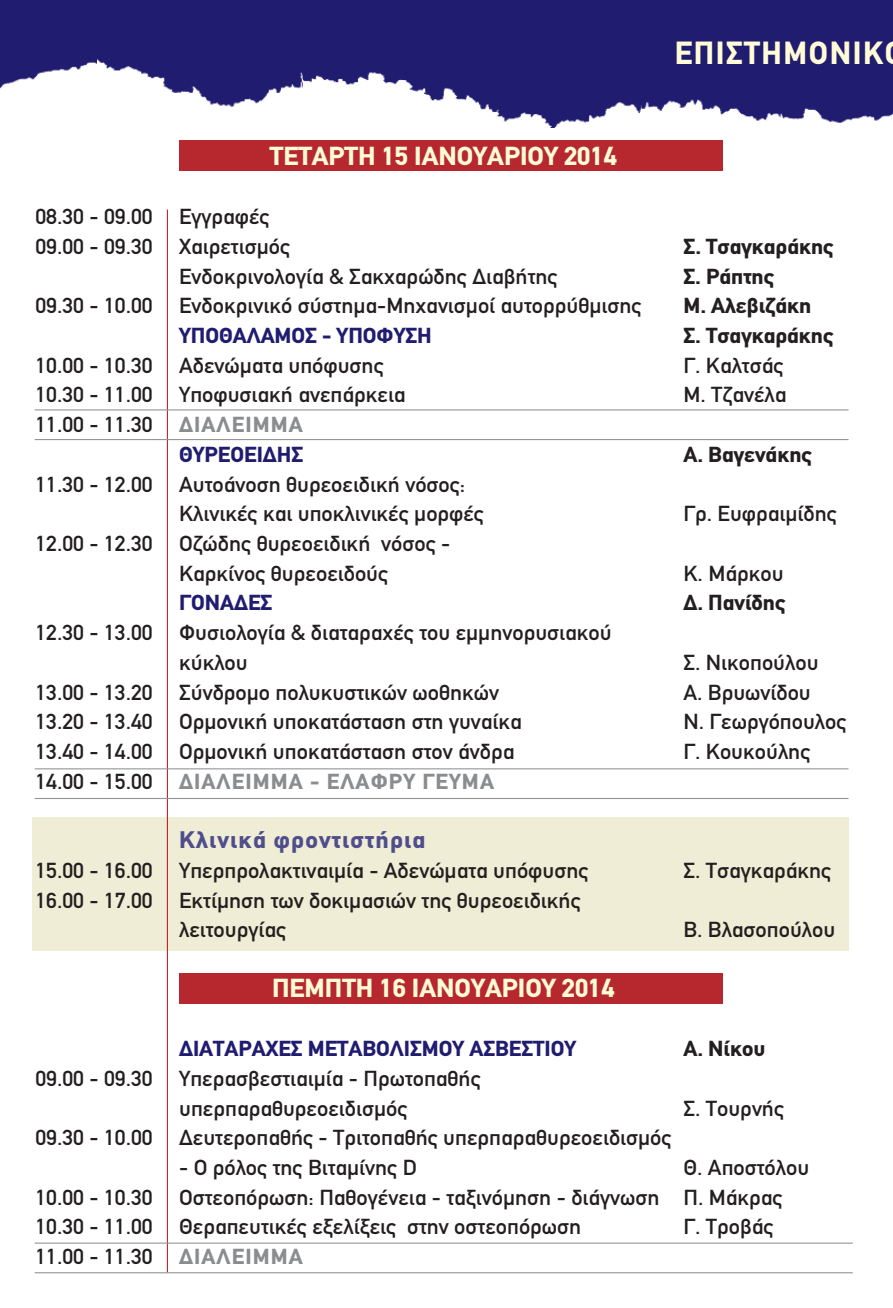
<style>
.page{position:relative;width:893px;height:1308px;background:#fff}
.page>*{position:absolute;margin:0;border:0;box-sizing:border-box;transform-origin:0 0}
.t1{font:700 31.5px "CF Din";letter-spacing:.05em;color:#fffbd6}
.t2{font:700 25.65px "CF Din";color:#fffbd6;scale:1.05 1}
.t3{font:700 23.4px "CF Din";letter-spacing:.05em;color:#504d8d;scale:1.05 1}
.t4{font:21.38px/29.7px "CF Din";color:#231f20;scale:1.05 1}
.t5{font:700 21.38px "CF Din";color:#231f20;scale:1.05 1}
.t6{font:700 21.38px "CF Din";color:#201c70;scale:1.05 1}
.t7{font:700 21.38px "CF Din";letter-spacing:.05em;color:#8a8c8f;scale:1.05 1}
.s1{font-weight:700;color:#8a8c8f}
.s2{font-weight:700;color:#201c70}
.s3{font-weight:400;color:#231f20}
</style>
<div class="page">
<div style="left:32px;top:817px;width:816px;height:134px;background:#efedd5"></div>
<div style="left:180px;top:140px;width:543px;height:31px;background:#b7282e"></div>
<div style="left:180px;top:973px;width:543px;height:31px;background:#b7282e"></div>
<img style="left:0;top:0;width:97px;height:89px">
<img style="left:97px;top:0;width:796px;height:128px">
<hr style="left:167px;top:209px;width:1px;height:1063px;background:#b7282e">
<hr style="left:35px;top:409px;width:813px;height:1px;background:#939598">
<hr style="left:35px;top:439px;width:813px;height:1px;background:#939598">
<hr style="left:35px;top:768px;width:813px;height:1px;background:#939598">
<hr style="left:35px;top:798px;width:813px;height:1px;background:#939598">
<hr style="left:35px;top:1242px;width:818px;height:1px;background:#939598">
<hr style="left:35px;top:1272px;width:818px;height:1px;background:#939598">
<p class="t2" style="left:270px;top:142px;width:332px">ΤΕΤΑΡΤΗ 15 ΙΑΝΟΥΑΡΙΟΥ 2014</p>
<p class="t4" style="left:36px;top:202px;width:244px">08.30 - 09.00 Εγγραφές<br>09.00 - 09.30 Χαιρετισµός</p>
<h1 class="t1" style="left:675px;top:36px;width:210px">ΕΠΙΣΤΗΜΟΝΙΚ</h1>
<p class="t5" style="left:684px;top:235px;width:145px">Σ. Τσαγκαράκης</p>
<p class="t4" style="left:179px;top:262px;width:362px">Ενδοκρινολογία &amp; Σακχαρώδης ∆ιαβήτης</p>
<p class="t5" style="left:683px;top:264px;width:88px">Σ. Ράπτης</p>
<p class="t4" style="left:36px;top:291px;width:579px">09.30 - 10.00 Ενδοκρινικό σύστηµα-Μηχανισµοί αυτορρύθµισης</p>
<p class="t5" style="left:683px;top:294px;width:123px">Μ. Αλεβιζάκη</p>
<p class="t6" style="left:179px;top:324px;width:242px">ΥΠΟΘΑΛΑΜΟΣ - ΥΠΟΦΥΣΗ</p>
<p class="t5" style="left:683px;top:324px;width:145px">Σ. Τσαγκαράκης</p>
<p class="t4" style="left:36px;top:351px;width:333px">10.00 - 10.30 Αδενώµατα υπόφυσης</p>
<p class="t4" style="left:683px;top:351px;width:97px">Γ. Καλτσάς</p>
<p class="t4" style="left:36px;top:380px;width:354px">10.30 - 11.00 Υποφυσιακή ανεπάρκεια</p>
<p class="t4" style="left:683px;top:380px;width:100px">Μ. Τζανέλα</p>
<p class="t4" style="left:36px;top:410px;width:257px;text-align:right">11.00 - 11.30 <span class="s1">∆ΙΑΛΕΙΜΜΑ<br></span><span class="s2">ΘΥΡΕΟΕΙ∆ΗΣ</span></p>
<p class="t5" style="left:683px;top:443px;width:124px">Α. Βαγενάκης</p>
<p class="t4" style="left:179px;top:469px;width:292px;text-indent:-144px">11.30 - 12.00 Αυτοάνοση θυρεοειδική νόσος:<br>Kλινικές και υποκλινικές µορφές</p>
<p class="t4" style="left:179px;top:529px;width:260px;text-indent:-144px">12.00 - 12.30 Οζώδης θυρεοειδική νόσος -<br>Καρκίνος θυρεοειδούς</p>
<p class="t4" style="left:683px;top:499px;width:148px">Γρ. Ευφραιµίδης</p>
<p class="t4" style="left:683px;top:559px;width:97px">Κ. Μάρκου</p>
<p class="t6" style="left:179px;top:591px;width:90px">ΓΟΝΑ∆ΕΣ</p>
<p class="t5" style="left:683px;top:591px;width:99px">∆. Πανίδης</p>
<p class="t4" style="left:179px;top:618px;width:413px;text-indent:-144px">12.30 - 13.00 Φυσιολογία &amp; διαταραχές του εµµηνορυσιακού κύκλου</p>
<p class="t4" style="left:683px;top:648px;width:130px">Σ. Νικοπούλου</p>
<p class="t4" style="left:36px;top:677px;width:443px">13.00 - 13.20 Σύνδροµο πολυκυστικών ωοθηκών</p>
<p class="t4" style="left:683px;top:677px;width:123px">Α. Βρυωνίδου</p>
<p class="t4" style="left:36px;top:707px;width:465px">13.20 - 13.40 Ορµονική υποκατάσταση στη γυναίκα</p>
<p class="t4" style="left:683px;top:707px;width:157px">Ν. Γεωργόπουλος</p>
<p class="t4" style="left:36px;top:737px;width:458px">13.40 - 14.00 Ορµονική υποκατάσταση στον άνδρα</p>
<p class="t4" style="left:683px;top:737px;width:122px">Γ. Κουκούλης</p>
<p class="t7" style="left:36px;top:769px;width:438px"><span class="s3">14.00 - 15.00</span> ∆ΙΑΛΕΙΜΜΑ - ΕΛΑΦΡΥ ΓΕΥΜΑ</p>
<p class="t3" style="left:179px;top:827px;width:236px">Κλινικά φροντιστήρια</p>
<p class="t4" style="left:36px;top:856px;width:528px">15.00 - 16.00 Υπερπρολακτιναιµία - Αδενώµατα υπόφυσης</p>
<p class="t4" style="left:683px;top:856px;width:142px">Σ. Τσαγκαράκης</p>
<p class="t4" style="left:179px;top:885px;width:384px;text-indent:-144px">16.00 - 17.00 Εκτίµηση των δοκιµασιών της θυρεοειδικής λειτουργίας</p>
<p class="t4" style="left:683px;top:915px;width:146px">Β. Βλασοπούλου</p>
<p class="t2" style="left:272px;top:973px;width:328px">ΠΕΜΠΤΗ 16 ΙΑΝΟΥΑΡΙΟΥ 2014</p>
<p class="t6" style="left:179px;top:1037px;width:380px">∆ΙΑΤΑΡΑΧΕΣ ΜΕΤΑΒΟΛΙΣΜΟΥ ΑΣΒΕΣΤΙΟΥ</p>
<p class="t5" style="left:683px;top:1037px;width:80px">Α. Νίκου</p>
<p class="t4" style="left:179px;top:1063px;width:289px;text-indent:-144px">09.00 - 09.30 Υπερασβεστιαιµία - Πρωτοπαθής υπερπαραθυρεοειδισµός</p>
<p class="t4" style="left:683px;top:1093px;width:97px">Σ. Τουρνής</p>
<p class="t4" style="left:36px;top:1123px;width:607px">09.30 - 10.00 ∆ευτεροπαθής - Τριτοπαθής υπερπαραθυρεοειδισµός</p>
<p class="t4" style="left:179px;top:1153px;width:228px">- Ο ρόλος της Βιταµίνης D</p>
<p class="t4" style="left:36px;top:1153px;width:738px;text-indent:648px">Θ. Αποστόλου<br>10.00 - 10.30 Οστεοπόρωση: Παθογένεια - ταξινόµηση - διάγνωση Π. Μάκρας<br>10.30 - 11.00 Θεραπευτικές εξελίξεις στην οστεοπόρωση</p>
<p class="t4" style="left:683px;top:1212px;width:87px">Γ. Τροβάς</p>
<p class="t4" style="left:36px;top:1242px;width:256px">11.00 - 11.30 <span class="s1">∆ΙΑΛΕΙΜΜΑ</span></p>
</div>
